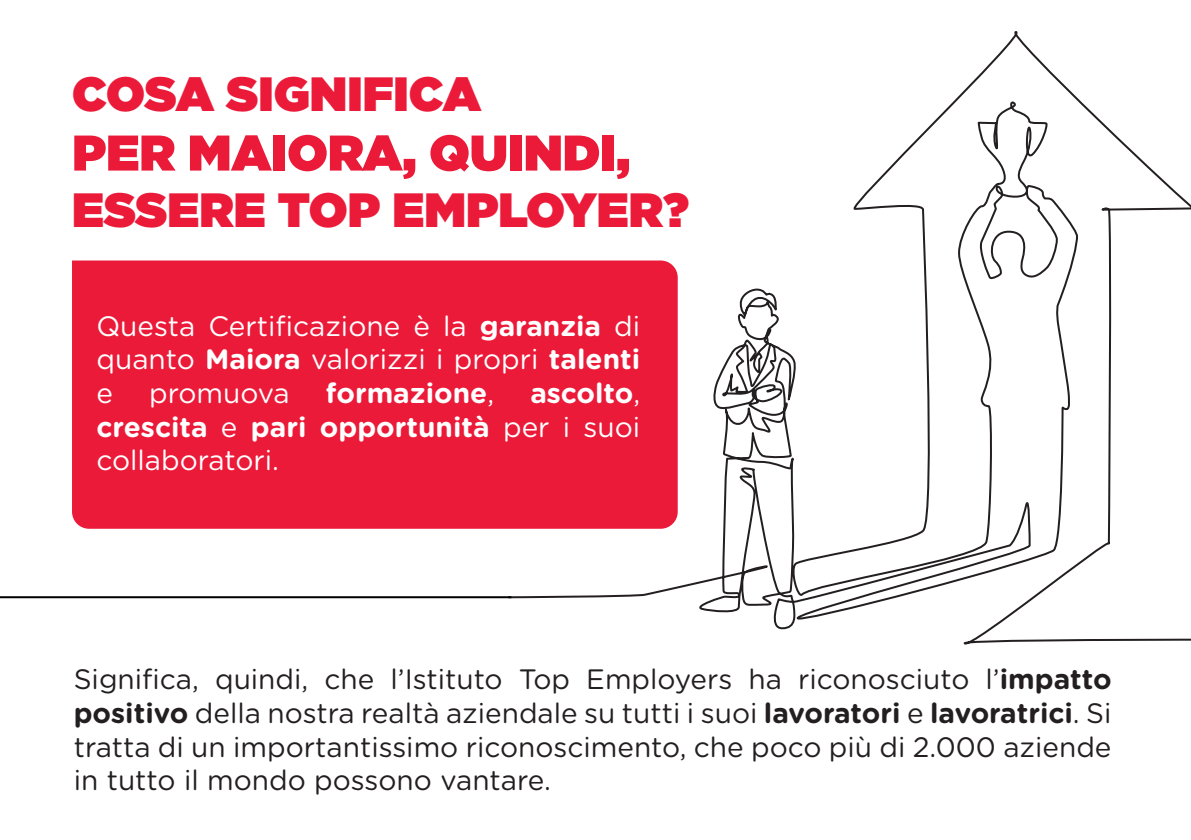
<style>
.page{position:relative;width:1191px;height:840px;background:#fff}
.page>*{position:absolute;margin:0;border:0;box-sizing:border-box;transform-origin:0 0}
.t1{font:900 50px "Gotham";color:#ec1a39}
.t2{font:900 48px "Gotham";color:#ec1a39}
.t3{font:28px/33.6px "Gotham Rounded";color:#231f20;text-align:justify}
.t4{font:28px/33.6px "Gotham Rounded";color:#fff;text-align:justify}
.t5{font:700 28px/33.6px "Gotham Rounded";color:#fff;text-align:justify}
.s1{font-weight:700}
.s2{font-weight:400}
</style>
<div class="page">
<svg style="left:507px;top:31px;width:684px;height:614px"></svg>
<hr style="left:0;top:596px;width:511px;height:2px;background:#000">
<div style="left:72px;top:260px;width:605px;height:268px;background:#ec1a39"></div>
<p class="t2" style="left:72px;top:59px;width:410px">COSA SIGNIFICA</p>
<p class="t1" style="left:72px;top:117px;width:559px">PER MAIORA, QUINDI,</p>
<p class="t2" style="left:72px;top:175px;width:618px">ESSERE TOP EMPLOYER?</p>
<p class="t4" style="left:96px;top:307px;width:545px">Questa Certificazione è la <span class="s1">garanzia</span> di quanto <span class="s1">Maiora</span> valorizzi i propri <span class="s1">talenti </span>e</p>
<p class="t4" style="left:149px;top:375px;width:142px">promuova</p>
<p class="t5" style="left:326px;top:375px;width:170px">formazione<span class="s2">,</span></p>
<p class="t5" style="left:96px;top:375px;width:545px;text-indent:434px">ascolto<span class="s2">, </span>crescita <span class="s2">e</span> pari opportunità <span class="s2">per i suoi collaboratori.</span></p>
<p class="t3" style="left:74px;top:661px;width:1039px">Significa, quindi, che l’Istituto Top Employers ha riconosciuto l’<span class="s1">impatto positivo</span> della nostra realtà aziendale su tutti i suoi <span class="s1">lavoratori</span> e <span class="s1">lavoratrici</span>. Si tratta di un importantissimo riconoscimento, che poco più di 2.000 aziende in tutto il mondo possono vantare.</p>
</div>
